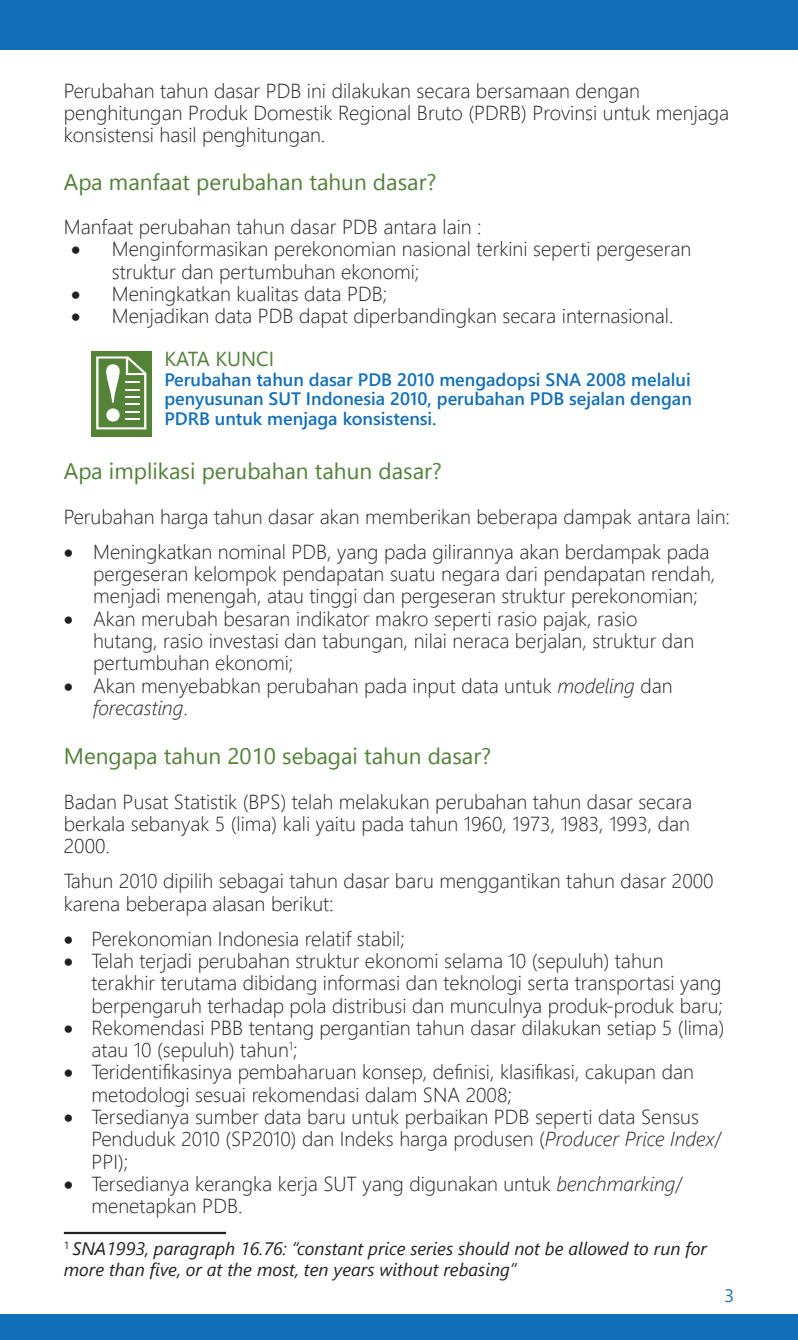
<style>
.page{position:relative;width:798px;height:1340px;background:#fff}
.page>*{position:absolute;margin:0;border:0;box-sizing:border-box;transform-origin:0 0}
.t1{font:700 83.02px "Times New Roman";color:#fff}
.t2{font:22.5px "Segoe UI";color:#52813a}
.t3{font:300 20.25px/22.3px "Segoe UI";color:#231f20}
.t4{font:20.25px "Segoe UI";color:#52813a}
.t5{font:600 18px/19.8px "Segoe UI";color:#1270b9;text-align:justify}
.t6{font:italic 18px/21.6px "Segoe UI";color:#231f20}
.t7{font:18px "Segoe UI";color:#1270b9}
.s1{font-style:italic}
</style>
<div class="page">
<div style="left:0;top:0;width:797px;height:49px;background:#1270b9"></div>
<div style="left:0;top:1314px;width:797px;height:25px;background:#1270b9"></div>
<hr style="left:64px;top:1231px;width:162px;height:3px;background:#231f20">
<div style="left:91px;top:351px;width:60px;height:85px;background:#548236"></div>
<svg style="left:96px;top:356px;width:50px;height:73px"></svg>
<p class="t3" style="left:64px;top:78px;width:666px">Perubahan tahun dasar PDB ini dilakukan secara bersamaan dengan penghitungan Produk Domestik Regional Bruto (PDRB) Provinsi untuk menjaga konsistensi hasil penghitungan.</p>
<p class="t2" style="left:64px;top:163px;width:374px">Apa manfaat perubahan tahun dasar?</p>
<p class="t3" style="left:64px;top:215px;width:419px">Manfaat perubahan tahun dasar PDB antara lain :</p>
<p class="t3" style="left:112px;top:237px;width:580px;text-indent:-40px">• Menginformasikan perekonomian nasional terkini seperti pergeseran struktur dan pertumbuhan ekonomi;</p>
<p class="t3" style="left:71px;top:282px;width:317px">• Meningkatkan kualitas data PDB;</p>
<p class="t3" style="left:71px;top:304px;width:603px">• Menjadikan data PDB dapat diperbandingkan secara internasional.</p>
<p class="t1" style="left:99px;top:333px;width:29px">!</p>
<p class="t4" style="left:164px;top:342px;width:111px">KATA KUNCI</p>
<p class="t5" style="left:164px;top:369px;width:528px">Perubahan tahun dasar PDB 2010 mengadopsi SNA 2008 melalui penyusunan SUT Indonesia 2010, perubahan PDB sejalan dengan PDRB untuk menjaga konsistensi.</p>
<p class="t2" style="left:64px;top:453px;width:379px">Apa implikasi perubahan tahun dasar?</p>
<p class="t3" style="left:64px;top:504px;width:667px">Perubahan harga tahun dasar akan memberikan beberapa dampak antara lain:</p>
<p class="t3" style="left:93px;top:539px;width:623px;text-indent:-29px">• Meningkatkan nominal PDB, yang pada gilirannya akan berdampak pada pergeseran kelompok pendapatan suatu negara dari pendapatan rendah, menjadi menengah, atau tinggi dan pergeseran struktur perekonomian;</p>
<p class="t3" style="left:93px;top:606px;width:602px;text-indent:-29px">• Akan merubah besaran indikator makro seperti rasio pajak, rasio hutang, rasio investasi dan tabungan, nilai neraca berjalan, struktur dan pertumbuhan ekonomi;</p>
<p class="t3" style="left:93px;top:673px;width:580px;text-indent:-29px">• Akan menyebabkan perubahan pada input data untuk <span class="s1">modeling</span> dan <span class="s1">forecasting</span>.</p>
<p class="t2" style="left:64px;top:738px;width:429px">Mengapa tahun 2010 sebagai tahun dasar?</p>
<p class="t3" style="left:64px;top:789px;width:629px;text-align:justify">Badan Pusat Statistik (BPS) telah melakukan perubahan tahun dasar secara berkala sebanyak 5 (lima) kali yaitu pada tahun 1960, 1973, 1983, 1993, dan 2000.</p>
<p class="t3" style="left:64px;top:869px;width:651px">Tahun 2010 dipilih sebagai tahun dasar baru menggantikan tahun dasar 2000 karena beberapa alasan berikut:</p>
<p class="t3" style="left:64px;top:926px;width:342px">• Perekonomian Indonesia relatif stabil;</p>
<p class="t3" style="left:91px;top:948px;width:633px;text-indent:-28px">• Telah terjadi perubahan struktur ekonomi selama 10 (sepuluh) tahun terakhir terutama dibidang informasi dan teknologi serta transportasi yang berpengaruh terhadap pola distribusi dan munculnya produk-produk baru;</p>
<p class="t3" style="left:91px;top:1015px;width:634px;text-indent:-28px">• Rekomendasi PBB tentang pergantian tahun dasar dilakukan setiap 5 (lima) atau 10 (sepuluh) tahun<sup>1</sup>;</p>
<p class="t3" style="left:91px;top:1060px;width:603px;text-indent:-28px">• Teridentifikasinya pembaharuan konsep, definisi, klasifikasi, cakupan dan metodologi sesuai rekomendasi dalam SNA 2008;</p>
<p class="t3" style="left:91px;top:1104px;width:631px;text-indent:-28px">• Tersedianya sumber data baru untuk perbaikan PDB seperti data Sensus<br>Penduduk 2010 (SP2010) dan Indeks harga produsen (<span class="s1">Producer Price Index</span>/<br>PPI);</p>
<p class="t3" style="left:91px;top:1171px;width:592px;text-indent:-28px">• Tersedianya kerangka kerja SUT yang digunakan untuk <span class="s1">benchmarking</span>/ menetapkan PDB.</p>
<p class="t6" style="left:64px;top:1236px;width:644px"><sup>1</sup> SNA1993, paragraph 16.76: “constant price series should not be allowed to run for more than five, or at the most, ten years without rebasing”</p>
<p class="t7" style="left:724px;top:1281px;width:11px">3</p>
</div>
